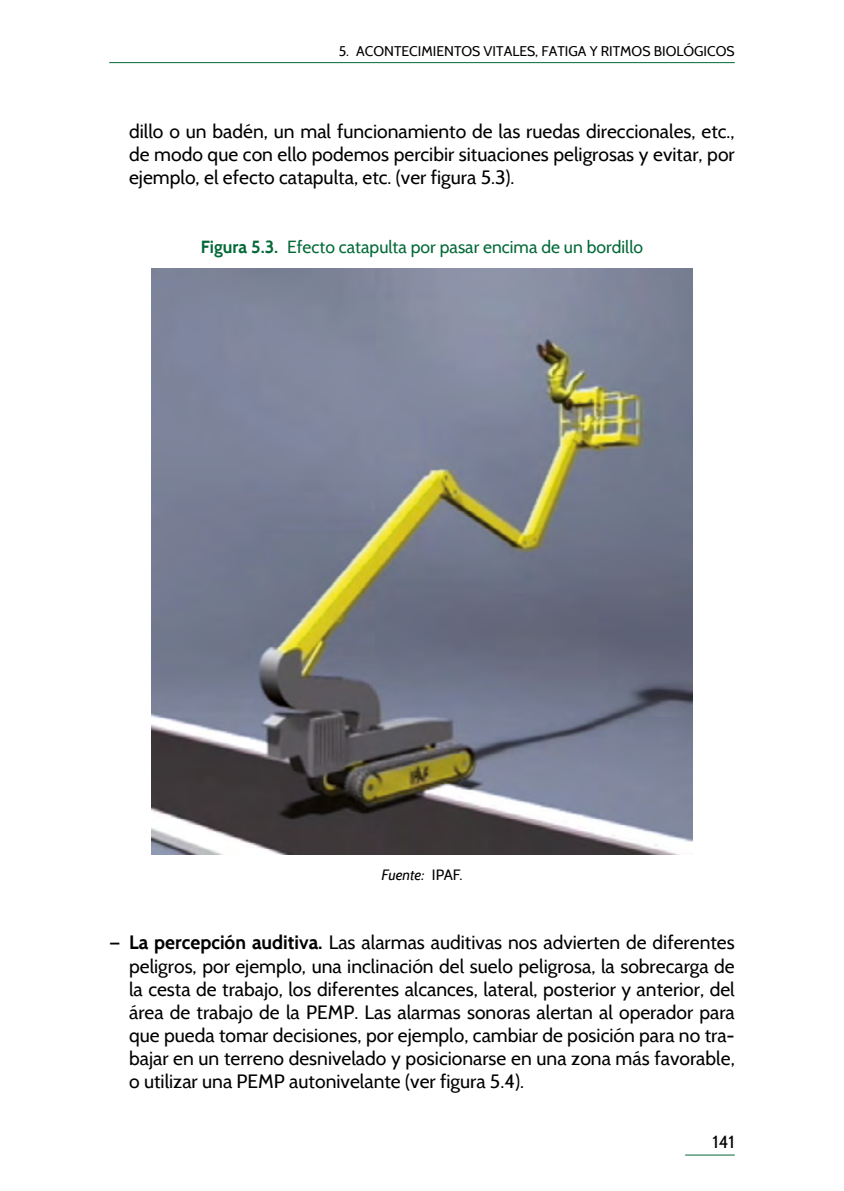
<style>
.page{position:relative;width:844px;height:1191px;background:#fff}
.page>*{position:absolute;margin:0;border:0;box-sizing:border-box;transform-origin:0 0}
.t1{font:19.25px/23.1px "Cabin";color:#000;text-align:justify}
.t2{font:17.5px "Cabin";color:#036937}
.t3{font:17.5px "Cabin";color:#000}
.t4{font:italic 14.88px "Cabin";color:#000}
.t5{font:14px "Cabin";color:#000}
.s1{font-weight:700}
.s2{font-style:normal}
</style>
<div class="page">
<hr style="left:685px;top:1154px;width:49px;height:1px;background:#036937">
<hr style="left:109px;top:62px;width:625px;height:1px;background:#036937">
<img style="left:151px;top:269px;width:541px;height:585px">
<p class="t5" style="left:338px;top:42px;width:36px">5. Acontecimientos</p>
<p class="t5" style="left:483px;top:42px;width:9px">vitales</p>
<p class="t5" style="left:535px;top:42px;width:15px">, fatiga</p>
<p class="t5" style="left:589px;top:42px;width:9px">yritmos</p>
<p class="t5" style="left:653px;top:42px;width:9px">biol</p>
<p class="t5" style="left:683px;top:42px;width:20px">ógicos</p>
<p class="t1" style="left:129px;top:119px;width:607px">dillo o un badén, un mal funcionamiento de las ruedas direccionales, etc., de modo que con ello podemos percibir situaciones peligrosas y evitar, por ejemplo, el efecto catapulta, etc. (ver figura 5.3).</p>
<p class="t2" style="left:201px;top:236px;width:444px"><span class="s1">Figura 5.3.</span> Efecto catapulta por pasar encima de un bordillo</p>
<p class="t4" style="left:381px;top:865px;width:83px">Fuente: <span class="s2">IPAF.</span></p>
<p class="t1" style="left:129px;top:931px;width:607px;text-indent:-20px">— <span class="s1">La percepción auditiva.</span> Las alarmas auditivas nos advierten de diferentes peligros, por ejemplo, una inclinación del suelo peligrosa, la sobrecarga de la cesta de trabajo, los diferentes alcances, lateral, posterior y anterior, del área de trabajo de la PEMP. Las alarmas sonoras alertan al operador para que pueda tomar decisiones, por ejemplo, cambiar de posición para no tra&shy;bajar en un terreno desnivelado y posicionarse en una zona más favorable, o utilizar una PEMP autonivelante (ver figura 5.4).</p>
<p class="t3" style="left:712px;top:1131px;width:24px">141</p>
</div>
